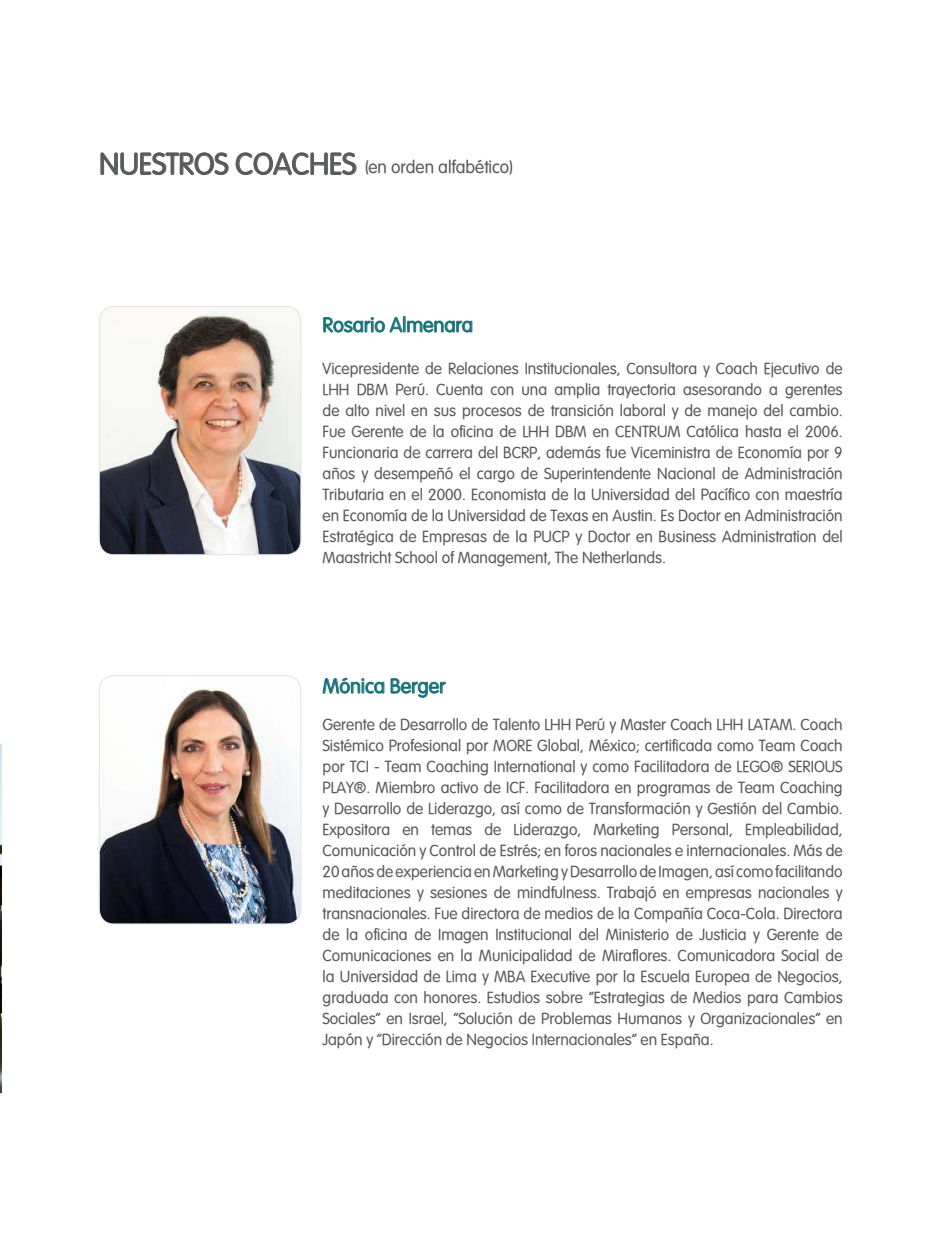
<style>
.page{position:relative;width:943px;height:1241px;background:#fff}
.page>*{position:absolute;margin:0;border:0;box-sizing:border-box;transform-origin:0 0}
.t1{font:29.75px "VAG Rounded Lt Normal";color:#57585a}
.t2{font:20.12px "VAG Rounded Lt Normal";color:#077473}
.t3{font:17.5px "VAG Rounded Lt Normal";color:#57585a}
.t4{font:15.75px/21px "VAG Rounded Lt Normal";color:#57585a;text-align:justify}
</style>
<div class="page">
<img style="left:0;top:743px;width:2px;height:349px">
<svg style="left:100px;top:152px;width:129px;height:23px"></svg>
<svg style="left:235px;top:152px;width:122px;height:23px"></svg>
<svg style="left:323px;top:315px;width:150px;height:18px"></svg>
<svg style="left:322px;top:677px;width:124px;height:21px"></svg>
<img style="left:99px;top:306px;width:202px;height:248px">
<div style="left:99px;top:306px;width:202px;height:249px;border:1px solid #e2e3e3;border-radius:15px"></div>
<img style="left:99px;top:677px;width:202px;height:246px">
<div style="left:99px;top:675px;width:202px;height:249px;border:1px solid #e2e3e3;border-radius:15px"></div>
<h1 class="t1" style="left:99px;top:147px;width:258px">NUESTROS COACHES</h1>
<p class="t3" style="left:365px;top:157px;width:149px">(en orden alfabético)</p>
<p class="t2" style="left:322px;top:313px;width:152px">Rosario Almenara</p>
<p class="t4" style="left:322px;top:358px;width:521px">Vicepresidente de Relaciones Institucionales, Consultora y Coach Ejecutivo de LHH DBM Perú. Cuenta con una amplia trayectoria asesorando a gerentes de alto nivel en sus procesos de transición laboral y de manejo del cambio.<br>Fue Gerente de la oficina de LHH DBM en CENTRUM Católica hasta el 2006.<br>Funcionaria de carrera del BCRP, además fue Viceministra de Economía por 9 años y desempeñó el cargo de Superintendente Nacional de Administración Tributaria en el 2000. Economista de la Universidad del Pacífico con maestría en Economía de la Universidad de Texas en Austin. Es Doctor en Administración Estratégica de Empresas de la PUCP y Doctor en Business Administration del Maastricht School of Management, The Netherlands.</p>
<p class="t2" style="left:322px;top:674px;width:124px">Mónica Berger</p>
<p class="t4" style="left:322px;top:713px;width:521px">Gerente de Desarrollo de Talento LHH Perú y Master Coach LHH LATAM. Coach Sistémico Profesional por MORE Global, México; certificada como Team Coach por TCI - Team Coaching International y como Facilitadora de LEGO® SERIOUS PLAY®. Miembro activo de ICF. Facilitadora en programas de Team Coaching y Desarrollo de Liderazgo, así como de Transformación y Gestión del Cambio.<br>Expositora en temas de Liderazgo, Marketing Personal, Empleabilidad, Comunicación y Control de Estrés; en foros nacionales e internacionales. Más de 20 años de experiencia en Marketing y Desarrollo de Imagen, así como facilitando meditaciones y sesiones de mindfulness. Trabajó en empresas nacionales y transnacionales. Fue directora de medios de la Compañía Coca-Cola. Directora de la oficina de Imagen Institucional del Ministerio de Justicia y Gerente de Comunicaciones en la Municipalidad de Miraflores. Comunicadora Social de la Universidad de Lima y MBA Executive por la Escuela Europea de Negocios, graduada con honores. Estudios sobre “Estrategias de Medios para Cambios Sociales” en Israel, “Solución de Problemas Humanos y Organizacionales” en Japón y “Dirección de Negocios Internacionales” en España.</p>
</div>
